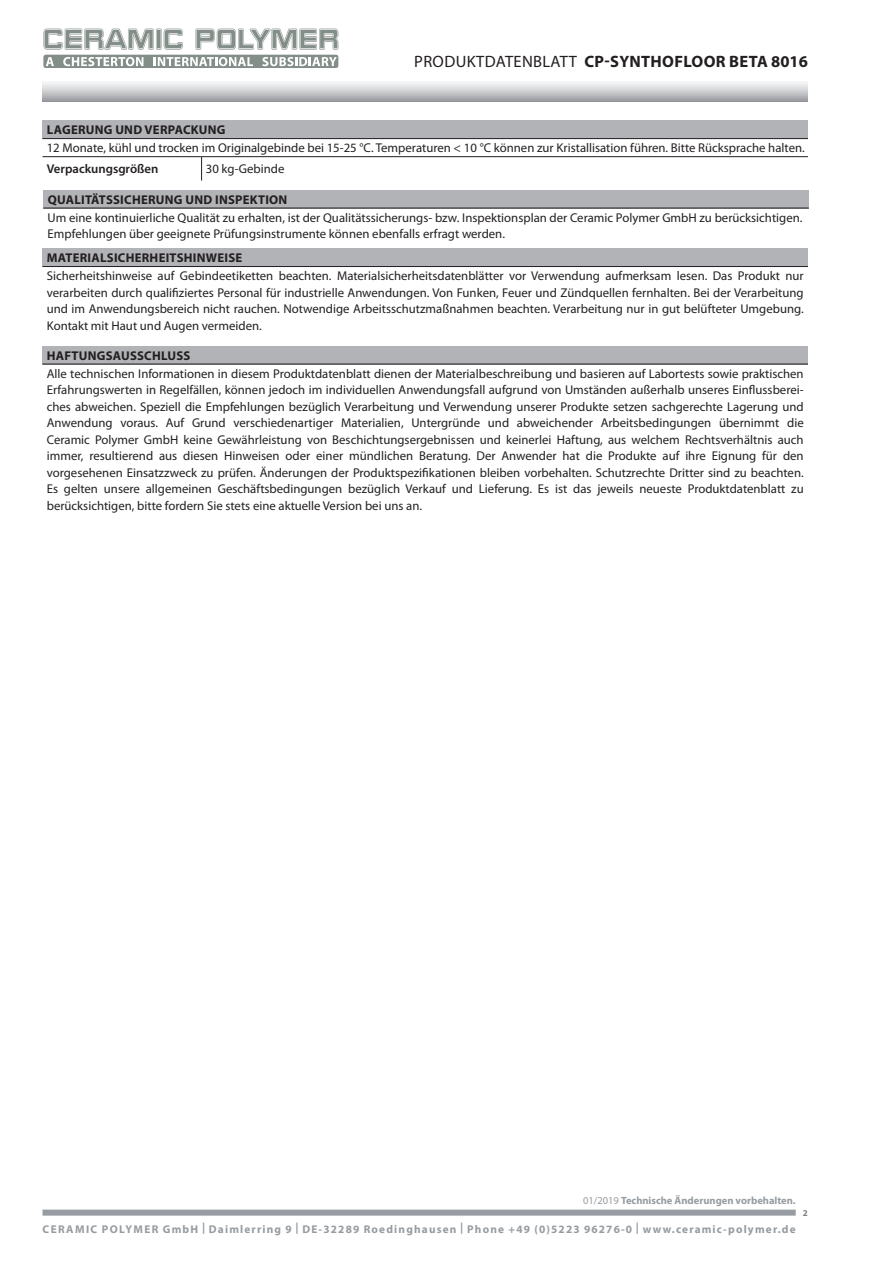
<style>
.page{position:relative;width:893px;height:1263px;background:#fff}
.page>*{position:absolute;margin:0;border:0;box-sizing:border-box;transform-origin:0 0}
.t1{font:700 16.5px "Myriad Pro";letter-spacing:.02em;color:#231f20}
.t2{font:12.75px/16.5px "Myriad Pro";color:#231f20;text-align:justify}
.t3{font:700 12.75px "Myriad Pro";letter-spacing:.02em;color:#231f20}
.t4{font:600 12.75px "Myriad Pro";color:#231f20}
.t5{font:700 11.25px "Myriad Pro";letter-spacing:.105em;color:#969ca1}
.t6{font:700 10.5px "Myriad Pro";color:#969ca1}
.t7{font:700 9px "Myriad Pro";color:#808285}
.s1{font-weight:400}
</style>
<div class="page">
<div style="left:43px;top:121px;width:765px;height:18px;background:#b2b3b7"></div>
<hr style="left:43px;top:138px;width:159px;height:1px;background:#231f20">
<hr style="left:202px;top:138px;width:606px;height:1px;background:#231f20">
<hr style="left:43px;top:156px;width:159px;height:1px;background:#231f20">
<hr style="left:202px;top:156px;width:606px;height:1px;background:#231f20">
<svg style="left:201px;top:157px;width:1px;height:24px"></svg>
<div style="left:43px;top:190px;width:766px;height:18px;background:#b2b3b7"></div>
<hr style="left:43px;top:208px;width:766px;height:1px;background:#231f20">
<div style="left:43px;top:346px;width:765px;height:18px;background:#b2b3b7"></div>
<hr style="left:43px;top:364px;width:765px;height:1px;background:#231f20">
<div style="left:43px;top:248px;width:765px;height:18px;background:#b2b3b7"></div>
<hr style="left:43px;top:266px;width:765px;height:1px;background:#231f20">
<div style="left:43px;top:55px;width:295px;height:13px;background:#848e89;border-radius:2px"></div>
<svg style="left:43px;top:29px;width:140px;height:21px"></svg>
<svg style="left:196px;top:29px;width:142px;height:21px"></svg>
<svg style="left:46px;top:57px;width:8px;height:9px"></svg>
<svg style="left:63px;top:57px;width:80px;height:9px"></svg>
<svg style="left:154px;top:57px;width:99px;height:9px"></svg>
<svg style="left:262px;top:57px;width:75px;height:9px"></svg>
<svg style="left:43px;top:82px;width:765px;height:19px;background:#cacbce"></svg>
<div style="left:43px;top:1209px;width:753px;height:6px;background:#969ca1"></div>
<p class="t1" style="left:414px;top:50px;width:395px"><span class="s1">PRODUKTDATENBLATT</span> CP-SYNTHOFLOOR BETA 8016</p>
<p class="t3" style="left:47px;top:122px;width:180px">LAGERUNG UND VERPACKUNG</p>
<p class="t2" style="left:47px;top:140px;width:759px">12 Monate, kühl und trocken im Originalgebinde bei 15-25 °C. Temperaturen &lt; 10 °C können zur Kristallisation führen. Bitte Rücksprache halten.</p>
<p class="t4" style="left:47px;top:161px;width:113px">Verpackungsgrößen</p>
<p class="t2" style="left:206px;top:161px;width:80px">30 kg-Gebinde</p>
<p class="t3" style="left:48px;top:191px;width:241px">QUALITÄTSSICHERUNG UND INSPEKTION</p>
<p class="t2" style="left:48px;top:209px;width:756px">Um eine kontinuierliche Qualität zu erhalten, ist der Qualitätssicherungs- bzw. Inspektionsplan der Ceramic Polymer GmbH zu berücksichtigen.<br>Empfehlungen über geeignete Prüfungsinstrumente können ebenfalls erfragt werden.</p>
<p class="t3" style="left:47px;top:250px;width:197px">MATERIALSICHERHEITSHINWEISE</p>
<p class="t2" style="left:47px;top:268px;width:758px">Sicherheitshinweise auf Gebindeetiketten beachten. Materialsicherheitsdatenblätter vor Verwendung aufmerksam lesen. Das Produkt nur verarbeiten durch qualifiziertes Personal für industrielle Anwendungen. Von Funken, Feuer und Zündquellen fernhalten. Bei der Verarbeitung und im Anwendungsbereich nicht rauchen. Notwendige Arbeitsschutzmaßnahmen beachten. Verarbeitung nur in gut belüfteter Umgebung.<br>Kontakt mit Haut und Augen vermeiden.</p>
<p class="t3" style="left:47px;top:347px;width:145px">HAFTUNGSAUSSCHLUSS</p>
<p class="t2" style="left:47px;top:365px;width:758px">Alle technischen Informationen in diesem Produktdatenblatt dienen der Materialbeschreibung und basieren auf Labortests sowie praktischen Erfahrungswerten in Regelfällen, können jedoch im individuellen Anwendungsfall aufgrund von Umständen außerhalb unseres Einflussberei&shy;ches abweichen. Speziell die Empfehlungen bezüglich Verarbeitung und Verwendung unserer Produkte setzen sachgerechte Lagerung und Anwendung voraus. Auf Grund verschiedenartiger Materialien, Untergründe und abweichender Arbeitsbedingungen übernimmt die Ceramic Polymer GmbH keine Gewährleistung von Beschichtungsergebnissen und keinerlei Haftung, aus welchem Rechtsverhältnis auch immer, resultierend aus diesen Hinweisen oder einer mündlichen Beratung. Der Anwender hat die Produkte auf ihre Eignung für den vorgesehenen Einsatzzweck zu prüfen. Änderungen der Produktspezifikationen bleiben vorbehalten. Schutzrechte Dritter sind zu beachten.<br>Es gelten unsere allgemeinen Geschäftsbedingungen bezüglich Verkauf und Lieferung. Es ist das jeweils neueste Produktdatenblatt zu berücksichtigen, bitte fordern Sie stets eine aktuelle Version bei uns an.</p>
<p class="t6" style="left:583px;top:1194px;width:214px"><span class="s1">01/2019</span> Technische Änderungen vorbehalten.</p>
<p class="t7" style="left:803px;top:1206px;width:6px">2</p>
<p class="t5" style="left:43px;top:1221px;width:754px">CERAMIC POLYMER GmbH | Daimlerring 9 | DE-32289 Roedinghausen | Phone +49 (0)5223 96276-0 | www.ceramic-polymer.de</p>
</div>
